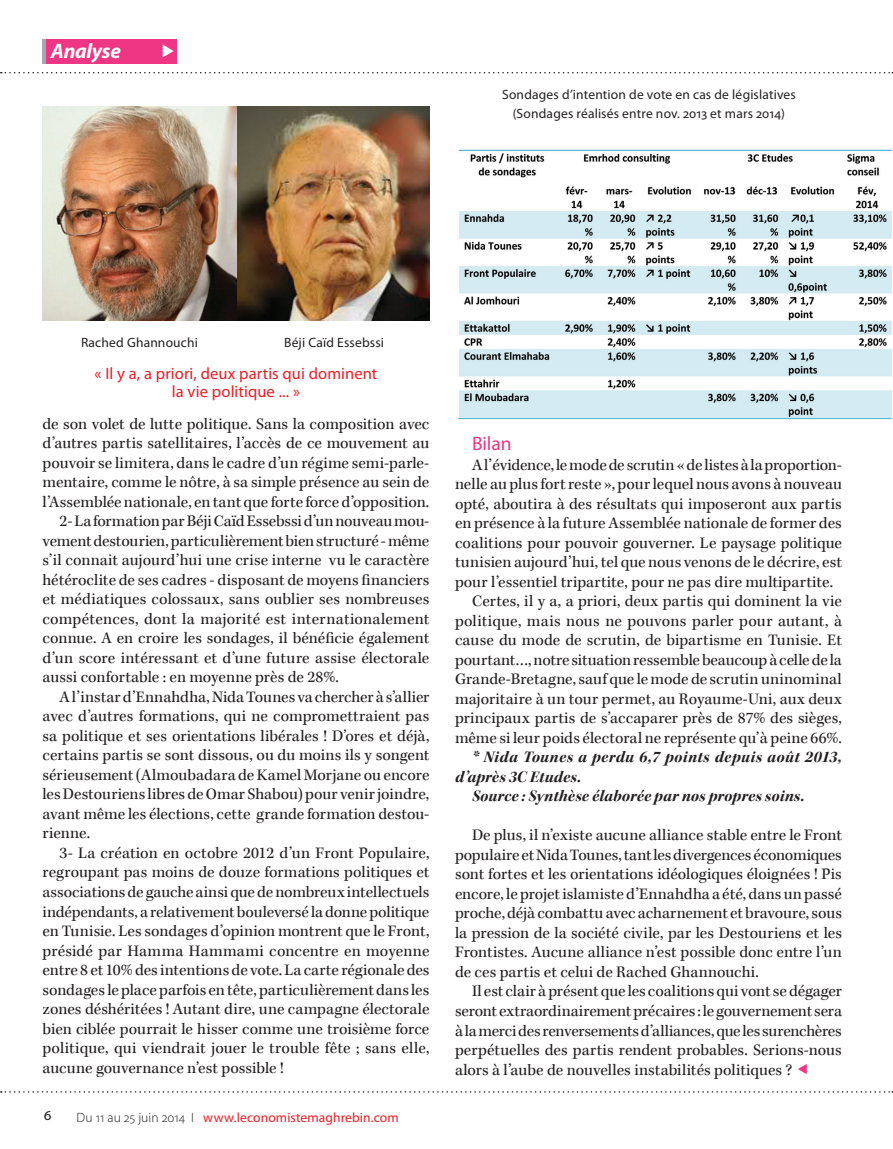
<style>
.page{position:relative;width:893px;height:1149px;background:#fff}
.page>*{position:absolute;margin:0;border:0;box-sizing:border-box;transform-origin:0 0}
.t1{font:italic 700 21px "Myriad Pro";letter-spacing:-.015em;color:#fff}
.Corps_texte{font:19.5px "Myriad Pro";letter-spacing:-.005em;color:#ee3684}
.Corps_texte-2{font:16.5px/19.5px "Kepler Std";color:#231f20;text-align:justify}
.Corps_texte-3{font:16.5px/19.5px "Kepler Std Bold It Subh";letter-spacing:.01em;color:#231f20}
.Légendes{font:16.5px/18px "Myriad Pro";letter-spacing:.005em;color:#ee1d23;text-align:center}
.t2{font:15px "Myriad Pro";color:#231f20}
.Légendes-2{font:13.5px "Myriad Pro";letter-spacing:.01em;color:#231f20}
.t3{font:13.5px "Myriad Pro";letter-spacing:.01em;color:#ee1d23}
.s1{font-weight:300;color:#231f20}
</style>
<div class="page">
<div style="left:43px;top:39px;width:5px;height:25px;background:#a8a9ad"></div>
<div style="left:46px;top:39px;width:130px;height:25px;background:#ee3684"></div>
<svg style="left:163px;top:45px;width:11px;height:12px"></svg>
<svg style="left:1px;top:72px;width:892px;height:1px"></svg>
<svg style="left:1px;top:1091px;width:892px;height:1px"></svg>
<img style="left:458px;top:149px;width:434px;height:271px">
<img style="left:43px;top:106px;width:386px;height:215px">
<p class="t1" style="left:51px;top:37px;width:71px">Analyse</p>
<p class="Légendes-2" style="left:502px;top:87px;width:295px">Sondages d’intention de vote en cas de législatives</p>
<p class="Légendes-2" style="left:513px;top:105px;width:274px">(Sondages réalisés entre nov. 2013 et mars 2014)</p>
<p class="Légendes-2" style="left:81px;top:334px;width:118px">Rached Ghannouchi</p>
<p class="Légendes-2" style="left:284px;top:334px;width:101px">Béji Caïd Essebssi</p>
<p class="Légendes" style="left:95px;top:364px;width:284px">« Il y a, a priori, deux partis qui dominent la vie politique ... »</p>
<p class="Corps_texte-2" style="left:43px;top:414px;width:388px">de son volet de lutte politique. Sans la composition avec d’autres partis satellitaires, l’accès de ce mouvement au pouvoir se limitera, dans le cadre d’un régime semi-parle&shy;mentaire, comme le nôtre, à sa simple présence au sein de l’Assemblée nationale, en tant que forte force d’opposition.</p>
<p class="Corps_texte-2" style="left:43px;top:512px;width:389px;text-indent:17px">2- La formation par Béji Caïd Essebssi d’un nouveau mou&shy;vement destourien, particulièrement bien structuré - même s’il connait aujourd’hui une crise interne vu le caractère hétéroclite de ses cadres - disposant de moyens financiers et médiatiques colossaux, sans oublier ses nombreuses compétences, dont la majorité est internationalement connue. A en croire les sondages, il bénéficie également d’un score intéressant et d’une future assise électorale aussi confortable : en moyenne près de 28%.</p>
<p class="Corps_texte-2" style="left:43px;top:687px;width:388px;text-indent:17px">A l’instar d’Ennahdha, Nida Tounes va chercher à s’allier avec d’autres formations, qui ne compromettraient pas sa politique et ses orientations libérales ! D’ores et déjà, certains partis se sont dissous, ou du moins ils y songent sérieusement (Almoubadara de Kamel Morjane ou encore les Destouriens libres de Omar Shabou) pour venir joindre, avant même les élections, cette grande formation destou&shy;rienne.</p>
<p class="Corps_texte-2" style="left:43px;top:843px;width:389px;text-indent:17px">3- La création en octobre 2012 d’un Front Populaire, regroupant pas moins de douze formations politiques et associations de gauche ainsi que de nombreux intellectuels indépendants, a relativement bouleversé la donne politique en Tunisie. Les sondages d’opinion montrent que le Front, présidé par Hamma Hammami concentre en moyenne entre 8 et 10% des intentions de vote. La carte régionale des sondages le place parfois en tête, particulièrement dans les zones déshéritées ! Autant dire, une campagne électorale bien ciblée pourrait le hisser comme une troisième force politique, qui viendrait jouer le trouble fête ; sans elle, aucune gouvernance n’est possible !</p>
<p class="t2" style="left:44px;top:1105px;width:9px">6</p>
<p class="t3" style="left:77px;top:1108px;width:324px"><span class="s1">Du 11 au 25 juin 2014 I</span> www.leconomistemaghrebin.com</p>
<p class="Corps_texte" style="left:472px;top:431px;width:41px">Bilan</p>
<p class="Corps_texte-2" style="left:455px;top:455px;width:388px;text-indent:17px">A l’évidence, le mode de scrutin « de listes à la proportion&shy;nelle au plus fort reste », pour lequel nous avons à nouveau opté, aboutira à des résultats qui imposeront aux partis en présence à la future Assemblée nationale de former des coalitions pour pouvoir gouverner. Le paysage politique tunisien aujourd’hui, tel que nous venons de le décrire, est pour l’essentiel tripartite, pour ne pas dire multipartite.</p>
<p class="Corps_texte-2" style="left:455px;top:591px;width:388px;text-indent:17px">Certes, il y a, a priori, deux partis qui dominent la vie politique, mais nous ne pouvons parler pour autant, à cause du mode de scrutin, de bipartisme en Tunisie. Et pourtant…, notre situation ressemble beaucoup à celle de la Grande-Bretagne, sauf que le mode de scrutin uninominal majoritaire à un tour permet, au Royaume-Uni, aux deux principaux partis de s’accaparer près de 87% des sièges, même si leur poids électoral ne représente qu’à peine 66%.</p>
<p class="Corps_texte-3" style="left:455px;top:747px;width:388px;text-indent:17px">* Nida Tounes a perdu 6,7 points depuis août 2013, d’après 3C Etudes.</p>
<p class="Corps_texte-3" style="left:472px;top:786px;width:334px">Source : Synthèse élaborée par nos propres soins.</p>
<p class="Corps_texte-2" style="left:455px;top:825px;width:388px;text-indent:17px">De plus, il n’existe aucune alliance stable entre le Front populaire et Nida Tounes, tant les divergences économiques sont fortes et les orientations idéologiques éloignées ! Pis encore, le projet islamiste d’Ennahdha a été, dans un passé proche, déjà combattu avec acharnement et bravoure, sous la pression de la société civile, par les Destouriens et les Frontistes. Aucune alliance n’est possible donc entre l’un de ces partis et celui de Rached Ghannouchi.</p>
<p class="Corps_texte-2" style="left:455px;top:981px;width:388px;text-indent:17px">Il est clair à présent que les coalitions qui vont se dégager seront extraordinairement précaires : le gouvernement sera à la merci des renversements d’alliances, que les surenchères perpétuelles des partis rendent probables. Serions-nous alors à l’aube de nouvelles instabilités politiques ?</p>
</div>
